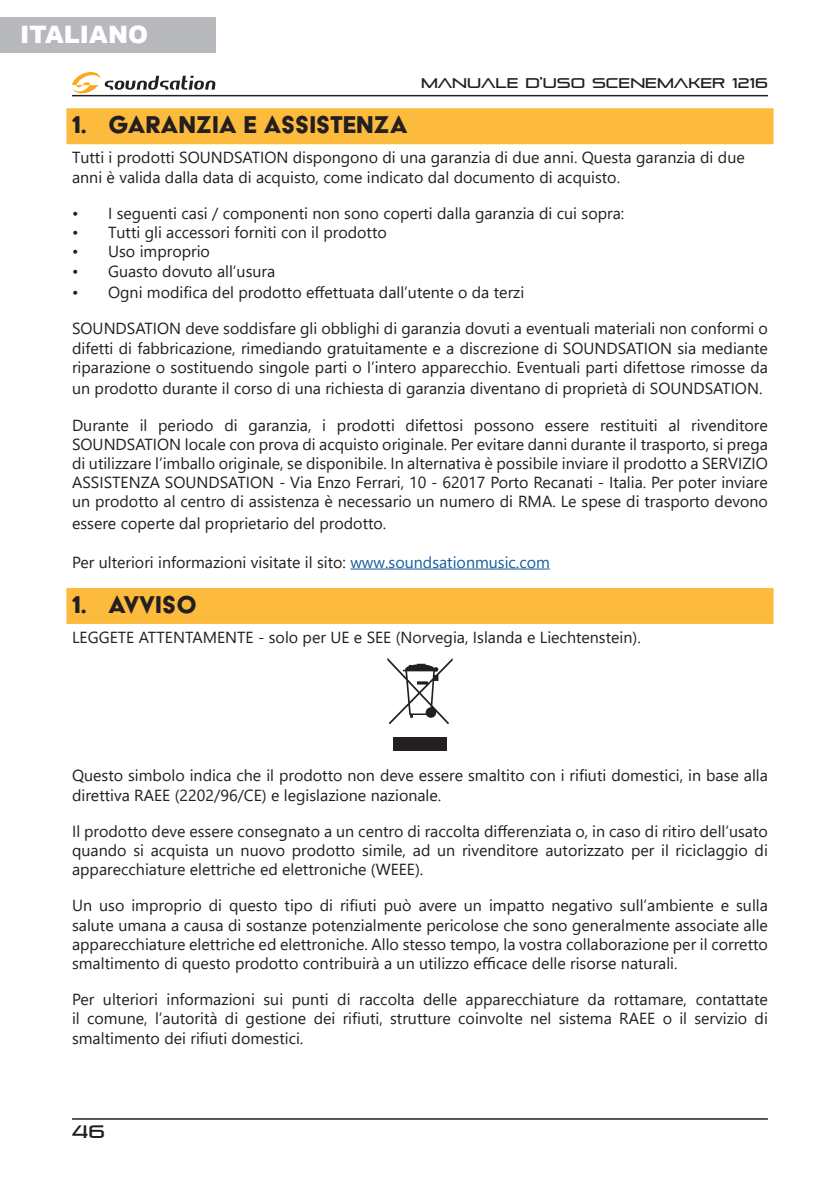
<style>
.page{position:relative;width:840px;height:1191px;background:#fff}
.page>*{position:absolute;margin:0;border:0;box-sizing:border-box;transform-origin:0 0}
.t1{font:28px "Acier BAT Text Solid";color:#231f20}
.t2{font:900 24px "Arial";color:#fff}
.t3{font:18px "Pirulen";color:#231f20}
.ITA_-_Basic_Text_w_3{font:16px/19.2px "Segoe UI";color:#231f20;text-align:justify}
.ITA_-_Basic_Text_for{font:16px "Segoe UI";color:#231f20}
.t4{font:14px "Pirulen";color:#231f20}
.s1{color:#175d9e}
</style>
<div class="page">
<div style="left:66px;top:108px;width:707px;height:36px;background:#fdbb3e"></div>
<hr style="left:350px;top:568px;width:199px;height:1px;background:#175d9e">
<div style="left:66px;top:588px;width:707px;height:36px;background:#fdbb3e"></div>
<div style="left:393px;top:737px;width:53px;height:14px;background:#231f20"></div>
<svg style="left:387px;top:657px;width:65px;height:67px"></svg>
<hr style="left:72px;top:95px;width:695px;height:1px;background:#231f20">
<svg style="left:72px;top:72px;width:143px;height:22px"></svg>
<hr style="left:72px;top:1118px;width:695px;height:1px;background:#231f20">
<div style="left:0;top:17px;width:215px;height:35px;background:#b8b9bc"></div>
<h2 class="t2" style="left:20px;top:17px;width:129px">ITALIANO</h2>
<p class="t4" style="left:421px;top:74px;width:348px">MANUALE D’USO SCENEMAKER 1216</p>
<p class="t1" style="left:72px;top:110px;width:337px">1. GARANZIA E ASSISTENZA</p>
<p class="ITA_-_Basic_Text_w_3" style="left:72px;top:147px;width:673px">Tutti i prodotti SOUNDSATION dispongono di una garanzia di due anni. Questa garanzia di due anni è valida dalla data di acquisto, come indicato dal documento di acquisto.</p>
<p class="ITA_-_Basic_Text_w_3" style="left:72px;top:202px;width:553px">• I seguenti casi / componenti non sono coperti dalla garanzia di cui sopra:</p>
<p class="ITA_-_Basic_Text_w_3" style="left:72px;top:221px;width:316px">• Tutti gli accessori forniti con il prodotto</p>
<p class="ITA_-_Basic_Text_w_3" style="left:72px;top:241px;width:139px">• Uso improprio</p>
<p class="ITA_-_Basic_Text_w_3" style="left:72px;top:260px;width:205px">• Guasto dovuto all’usura</p>
<p class="ITA_-_Basic_Text_w_3" style="left:72px;top:281px;width:453px">• Ogni modifica del prodotto effettuata dall’utente o da terzi</p>
<p class="ITA_-_Basic_Text_w_3" style="left:72px;top:318px;width:697px">SOUNDSATION deve soddisfare gli obblighi di garanzia dovuti a eventuali materiali non conformi o difetti di fabbricazione, rimediando gratuitamente e a discrezione di SOUNDSATION sia mediante riparazione o sostituendo singole parti o l’intero apparecchio. Eventuali parti difettose rimosse da</p>
<p class="ITA_-_Basic_Text_w_3" style="left:72px;top:378px;width:691px">un prodotto durante il corso di una richiesta di garanzia diventano di proprietà di SOUNDSATION.</p>
<p class="ITA_-_Basic_Text_w_3" style="left:72px;top:414px;width:697px">Durante il periodo di garanzia, i prodotti difettosi possono essere restituiti al rivenditore SOUNDSATION locale con prova di acquisto originale. Per evitare danni durante il trasporto, si prega di utilizzare l’imballo originale, se disponibile. In alternativa è possibile inviare il prodotto a SERVIZIO ASSISTENZA SOUNDSATION - Via Enzo Ferrari, 10 - 62017 Porto Recanati - Italia. Per poter inviare un prodotto al centro di assistenza è necessario un numero di RMA. Le spese di trasporto devono</p>
<p class="ITA_-_Basic_Text_w_3" style="left:72px;top:512px;width:315px">essere coperte dal proprietario del prodotto.</p>
<p class="ITA_-_Basic_Text_for" style="left:72px;top:547px;width:479px">Per ulteriori informazioni visitate il sito: <span class="s1">www.soundsationmusic.com</span></p>
<p class="t1" style="left:72px;top:589px;width:127px">1. AVVISO</p>
<p class="ITA_-_Basic_Text_w_3" style="left:72px;top:626px;width:570px">LEGGETE ATTENTAMENTE - solo per UE e SEE (Norvegia, Islanda e Liechtenstein).</p>
<p class="ITA_-_Basic_Text_w_3" style="left:72px;top:764px;width:697px">Questo simbolo indica che il prodotto non deve essere smaltito con i rifiuti domestici, in base alla direttiva RAEE (2202/96/CE) e legislazione nazionale.</p>
<p class="ITA_-_Basic_Text_w_3" style="left:72px;top:820px;width:697px">Il prodotto deve essere consegnato a un centro di raccolta differenziata o, in caso di ritiro dell’usato quando si acquista un nuovo prodotto simile, ad un rivenditore autorizzato per il riciclaggio di apparecchiature elettriche ed elettroniche (WEEE).</p>
<p class="ITA_-_Basic_Text_w_3" style="left:72px;top:894px;width:697px">Un uso improprio di questo tipo di rifiuti può avere un impatto negativo sull’ambiente e sulla salute umana a causa di sostanze potenzialmente pericolose che sono generalmente associate alle apparecchiature elettriche ed elettroniche. Allo stesso tempo, la vostra collaborazione per il corretto smaltimento di questo prodotto contribuirà a un utilizzo efficace delle risorse naturali.</p>
<p class="ITA_-_Basic_Text_w_3" style="left:72px;top:988px;width:697px">Per ulteriori informazioni sui punti di raccolta delle apparecchiature da rottamare, contattate il comune, l’autorità di gestione dei rifiuti, strutture coinvolte nel sistema RAEE o il servizio di smaltimento dei rifiuti domestici.</p>
<p class="t3" style="left:72px;top:1120px;width:34px">46</p>
</div>
